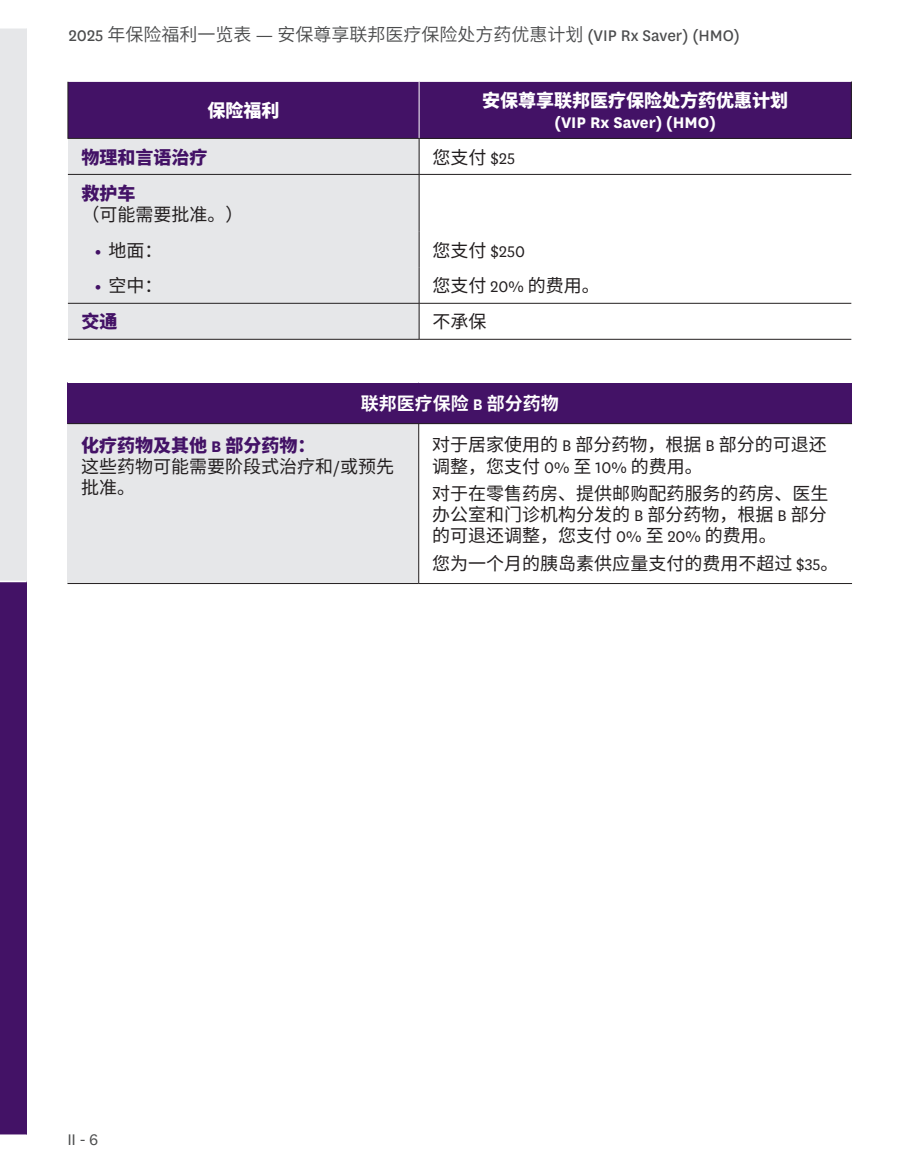
<style>
.page{position:relative;width:905px;height:1175px;background:#fff}
.page>*{position:absolute;margin:0;border:0;box-sizing:border-box;transform-origin:0 0}
.t1{font:18px/21px "Noto Sans CJ Ksc";color:#231f20}
.t2{font:600 18px "Noto Sans CJ Ksc";color:#4b4c4d}
.t3{font:900 18px/21px "Noto Sans CJ Ksc";color:#fff;text-align:center}
.t4{font:900 18px "Noto Sans CJ Ksc";color:#431266}
.t5{font:700 18px "Noto Sans CJ Ksc";color:#fff}
.t6{font:18px "National";color:#231f20}
.t7{font:18px "National";color:#4b4c4d}
.s1{font-family:"National";font-weight:400}
.s2{font-family:"National";font-weight:700}
.s3{font-family:"National"}
.s4{font-family:"National";font-weight:800;color:#431266}
.s5{font-family:"Noto Sans CJ Ksc"}
.s6{font-family:"National";font-weight:600}
</style>
<div class="page">
<div style="left:0;top:28px;width:27px;height:553px;background:#e6e7e9"></div>
<div style="left:0;top:581px;width:27px;height:554px;background:#431266"></div>
<hr style="left:0;top:580px;width:27px;height:2px;background:#fff">
<hr style="left:0;top:1134px;width:27px;height:2px;background:#fff">
<div style="left:68px;top:81px;width:351px;height:57px;background:#431266"></div>
<div style="left:419px;top:81px;width:432px;height:57px;background:#431266"></div>
<div style="left:68px;top:138px;width:351px;height:36px;background:#e6e7e9"></div>
<div style="left:68px;top:174px;width:351px;height:57px;background:#e6e7e9"></div>
<div style="left:68px;top:231px;width:351px;height:36px;background:#e6e7e9"></div>
<div style="left:68px;top:267px;width:351px;height:36px;background:#e6e7e9"></div>
<div style="left:68px;top:303px;width:351px;height:36px;background:#e6e7e9"></div>
<hr style="left:68px;top:81px;width:351px;height:1px;background:#fff">
<hr style="left:419px;top:81px;width:432px;height:1px;background:#fff">
<hr style="left:418px;top:82px;width:1px;height:56px;background:#fff">
<hr style="left:68px;top:82px;width:1px;height:56px;background:#231f20">
<hr style="left:850px;top:82px;width:1px;height:56px;background:#231f20">
<hr style="left:68px;top:174px;width:351px;height:1px;background:#231f20">
<hr style="left:419px;top:174px;width:432px;height:1px;background:#231f20">
<hr style="left:68px;top:303px;width:351px;height:1px;background:#231f20">
<hr style="left:419px;top:303px;width:432px;height:1px;background:#231f20">
<hr style="left:68px;top:339px;width:351px;height:1px;background:#231f20">
<hr style="left:419px;top:339px;width:432px;height:1px;background:#231f20">
<hr style="left:68px;top:138px;width:351px;height:1px;background:#231f20">
<hr style="left:419px;top:138px;width:432px;height:1px;background:#231f20">
<hr style="left:419px;top:139px;width:1px;height:35px;background:#231f20">
<hr style="left:419px;top:175px;width:1px;height:56px;background:#231f20">
<hr style="left:419px;top:231px;width:1px;height:36px;background:#231f20">
<hr style="left:419px;top:267px;width:1px;height:36px;background:#231f20">
<hr style="left:419px;top:303px;width:1px;height:36px;background:#231f20">
<div style="left:68px;top:382px;width:784px;height:41px;background:#431266"></div>
<div style="left:68px;top:423px;width:350px;height:160px;background:#e6e7e9"></div>
<hr style="left:68px;top:381px;width:350px;height:2px;background:#fff">
<hr style="left:418px;top:381px;width:434px;height:2px;background:#fff">
<hr style="left:418px;top:424px;width:1px;height:159px;background:#231f20">
<hr style="left:68px;top:423px;width:350px;height:1px;background:#231f20">
<hr style="left:418px;top:423px;width:434px;height:1px;background:#231f20">
<hr style="left:68px;top:583px;width:350px;height:1px;background:#231f20">
<hr style="left:418px;top:583px;width:434px;height:1px;background:#231f20">
<p class="t2" style="left:69px;top:25px;width:672px"><span class="s1">2025</span> 年保险福利一览表 <span class="s1">—</span> 安保尊享联邦医疗保险处方药优惠计划 <span class="s1">(VIP Rx Saver) (HMO)</span></p>
<p class="t3" style="left:207px;top:100px;width:73px">保险福利</p>
<p class="t3" style="left:482px;top:90px;width:307px">安保尊享联邦医疗保险处方药优惠计划<span class="s2">(VIP Rx Saver) (HMO)</span></p>
<p class="t4" style="left:81px;top:147px;width:127px">物理和言语治疗</p>
<p class="t1" style="left:432px;top:147px;width:84px">您支付 <span class="s3">$25</span></p>
<p class="t4" style="left:81px;top:183px;width:55px">救护车</p>
<p class="t1" style="left:81px;top:204px;width:163px">（可能需要批准。）</p>
<p class="t1" style="left:95px;top:240px;width:69px"><span class="s4">•</span> 地面：</p>
<p class="t1" style="left:95px;top:276px;width:69px"><span class="s4">•</span> 空中：</p>
<p class="t6" style="left:432px;top:239px;width:94px"><span class="s5">您支付</span> $250</p>
<p class="t1" style="left:432px;top:276px;width:169px">您支付 <span class="s3">20%</span> 的费用。</p>
<p class="t4" style="left:81px;top:312px;width:37px">交通</p>
<p class="t1" style="left:432px;top:312px;width:55px">不承保</p>
<p class="t5" style="left:361px;top:393px;width:199px">联邦医疗保险 <span class="s6">B</span> 部分药物</p>
<p class="t4" style="left:81px;top:435px;width:236px">化疗药物及其他 <span class="s2">B</span> 部分药物：</p>
<p class="t1" style="left:81px;top:456px;width:314px">这些药物可能需要阶段式治疗和<span class="s3">/</span>或预先批准。</p>
<p class="t1" style="left:432px;top:435px;width:396px">对于居家使用的 <span class="s3">B</span> 部分药物，根据 <span class="s3">B</span> 部分的可退还调整，您支付 <span class="s3">0%</span> 至 <span class="s3">10%</span> 的费用。</p>
<p class="t1" style="left:432px;top:483px;width:398px;text-align:justify">对于在零售药房、提供邮购配药服务的药房、医生办公室和门诊机构分发的 <span class="s3">B</span> 部分药物，根据 <span class="s3">B</span> 部分的可退还调整，您支付 <span class="s3">0%</span> 至 <span class="s3">20%</span> 的费用。</p>
<p class="t1" style="left:432px;top:553px;width:408px">您为一个月的胰岛素供应量支付的费用不超过 <span class="s3">$35</span>。</p>
<p class="t7" style="left:67px;top:1127px;width:32px">II - 6</p>
</div>
